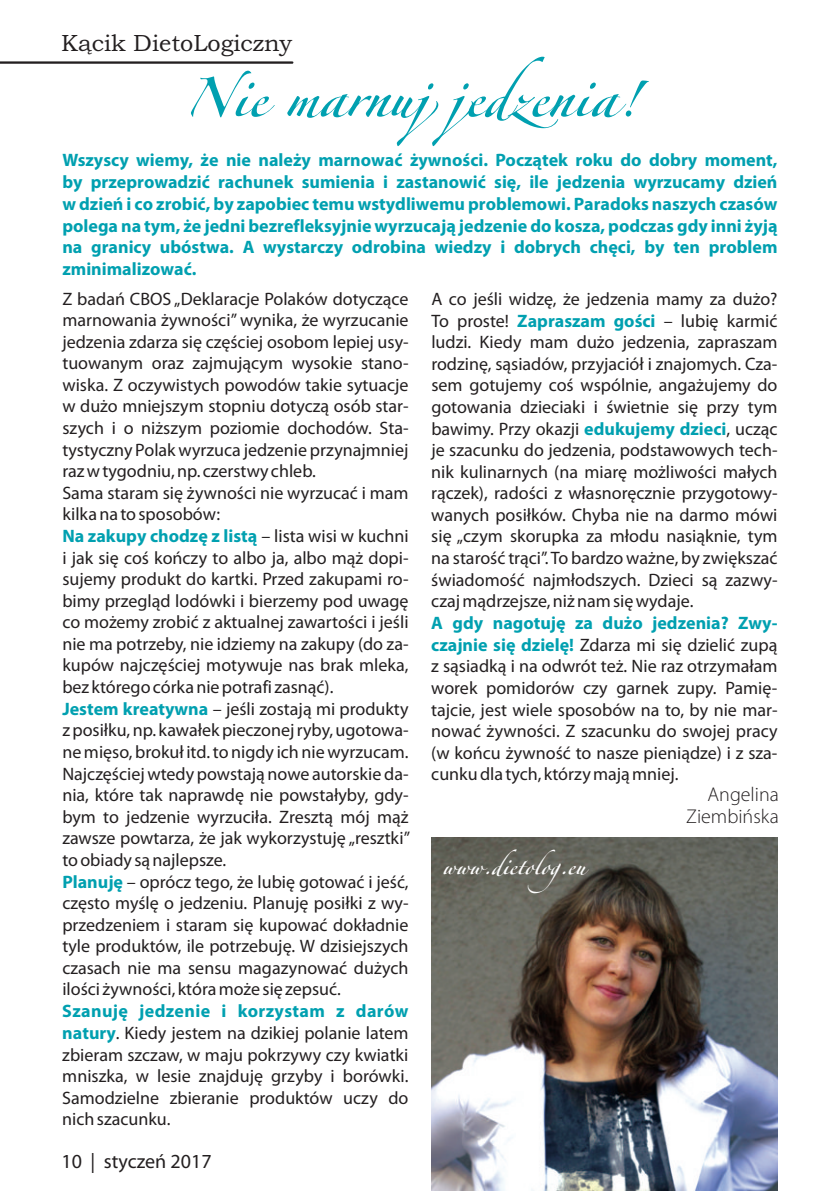
<style>
.page{position:relative;width:840px;height:1191px;background:#fff}
.page>*{position:absolute;margin:0;border:0;box-sizing:border-box;transform-origin:0 0}
.t1{font:86.2px "Zapfino Forte LT One";color:#00a0b0}
.t2{font:36px "Zapfino Forte LT One";color:#fff}
.t3{font:23.4px "Bookman Old Style";color:#231f20}
.t4{font:300 20px/22.6px "Myriad Pro";color:#231f20;text-align:right}
.t5{font:20px "Myriad Pl";color:#231f20}
.t6{font:18px/21.6px "Myriad Pl";color:#231f20;text-align:justify}
.t7{font:700 18px/21.8px "Myriad Pl";color:#00a0b0;text-align:justify}
.s1{font-weight:700;color:#00a0b0}
</style>
<div class="page">
<hr style="left:0;top:61px;width:292px;height:3px;background:#231f20">
<img style="left:431px;top:837px;width:346px;height:354px">
<p class="t3" style="left:61px;top:34px;width:232px">Kącik DietoLogiczny</p>
<h1 class="t1" style="left:183px;top:35px;width:456px">Nie marnuj jedzenia!</h1>
<p class="t7" style="left:62px;top:150px;width:716px">Wszyscy wiemy, że nie należy marnować żywności. Początek roku do dobry moment, by przeprowadzić rachunek sumienia i zastanowić się, ile jedzenia wyrzucamy dzień w dzień i co zrobić, by zapobiec temu wstydliwemu problemowi. Paradoks naszych czasów polega na tym, że jedni bezrefleksyjnie wyrzucają jedzenie do kosza, podczas gdy inni żyją na granicy ubóstwa. A wystarczy odrobina wiedzy i dobrych chęci, by ten problem zminimalizować.</p>
<p class="t6" style="left:62px;top:289px;width:349px;text-align:left">Z badań CBOS „Deklaracje Polaków dotyczące marnowania żywności” wynika, że wyrzucanie jedzenia zdarza się częściej osobom lepiej usy&shy;tuowanym oraz zajmującym wysokie stano&shy;wiska. Z oczywistych powodów takie sytuacje w dużo mniejszym stopniu dotyczą osób star&shy;szych i o niższym poziomie dochodów. Sta&shy;tystyczny Polak wyrzuca jedzenie przynajmniej raz w tygodniu, np. czerstwy chleb.<br>Sama staram się żywności nie wyrzucać i mam kilka na to sposobów:<br><span class="s1">Na zakupy chodzę z listą</span> – lista wisi w kuchni i jak się coś kończy to albo ja, albo mąż dopi&shy;sujemy produkt do kartki. Przed zakupami ro&shy;bimy przegląd lodówki i bierzemy pod uwagę co możemy zrobić z aktualnej zawartości i jeśli nie ma potrzeby, nie idziemy na zakupy (do za&shy;kupów najczęściej motywuje nas brak mleka, bez którego córka nie potrafi zasnąć).<br><span class="s1">Jestem kreatywna</span> – jeśli zostają mi produkty z posiłku, np. kawałek pieczonej ryby, ugotowa&shy;ne mięso, brokuł itd. to nigdy ich nie wyrzucam.<br>Najczęściej wtedy powstają nowe autorskie da&shy;nia, które tak naprawdę nie powstałyby, gdy&shy;bym to jedzenie wyrzuciła. Zresztą mój mąż zawsze powtarza, że jak wykorzystuję „resztki” to obiady są najlepsze.<br><span class="s1">Planuję</span> – oprócz tego, że lubię gotować i jeść, często myślę o jedzeniu. Planuję posiłki z wy&shy;przedzeniem i staram się kupować dokładnie tyle produktów, ile potrzebuję. W dzisiejszych czasach nie ma sensu magazynować dużych ilości żywności, która może się zepsuć.</p>
<p class="t6" style="left:62px;top:1002px;width:347px"><span class="s1">Szanuję jedzenie i korzystam z darów natury</span>. Kiedy jestem na dzikiej polanie latem zbieram szczaw, w maju pokrzywy czy kwiatki mniszka, w lesie znajduję grzyby i borówki.<br>Samodzielne zbieranie produktów uczy do nich szacunku.</p>
<p class="t5" style="left:61px;top:1153px;width:151px">10 | styczeń 2017</p>
<p class="t6" style="left:431px;top:289px;width:347px">A co jeśli widzę, że jedzenia mamy za dużo?<br>To proste! <span class="s1">Zapraszam gości</span> – lubię karmić ludzi. Kiedy mam dużo jedzenia, zapraszam rodzinę, sąsiadów, przyjaciół i znajomych. Cza&shy;sem gotujemy coś wspólnie, angażujemy do gotowania dzieciaki i świetnie się przy tym bawimy. Przy okazji <span class="s1">edukujemy dzieci</span>, ucząc je szacunku do jedzenia, podstawowych tech&shy;nik kulinarnych (na miarę możliwości małych rączek), radości z własnoręcznie przygotowy&shy;wanych posiłków. Chyba nie na darmo mówi się „czym skorupka za młodu nasiąknie, tym na starość trąci”. To bardzo ważne, by zwiększać świadomość najmłodszych. Dzieci są zazwy&shy;czaj mądrzejsze, niż nam się wydaje.</p>
<p class="t6" style="left:431px;top:613px;width:347px"><span class="s1">A gdy nagotuję za dużo jedzenia? Zwy&shy;czajnie się dzielę!</span> Zdarza mi się dzielić zupą z sąsiadką i na odwrót też. Nie raz otrzymałam worek pomidorów czy garnek zupy. Pamię&shy;tajcie, jest wiele sposobów na to, by nie mar&shy;nować żywności. Z szacunku do swojej pracy (w końcu żywność to nasze pieniądze) i z sza&shy;cunku dla tych, którzy mają mniej.</p>
<p class="t4" style="left:686px;top:784px;width:94px">Angelina<br>Ziembińska</p>
<h2 class="t2" style="left:442px;top:840px;width:144px">www.dietolog.eu</h2>
</div>
